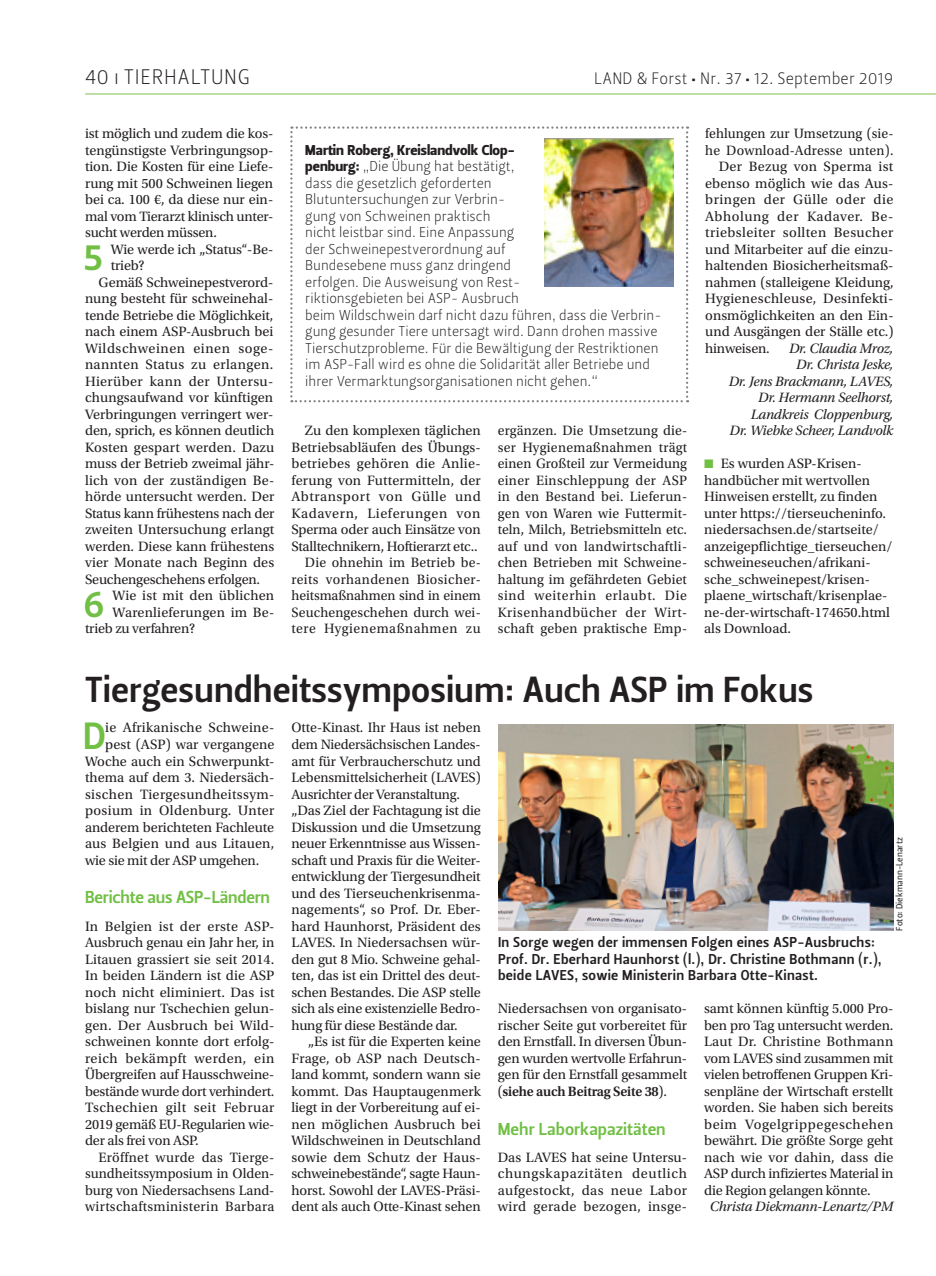
<style>
.page{position:relative;width:936px;height:1276px;background:#fff}
.page>*{position:absolute;margin:0;border:0;box-sizing:border-box;transform-origin:0 0}
.Aufzaehlung_Zahl{font:37.8px "Leitura Sans Grot 3";color:#71bf44}
.Initial_1{font:37.8px "Leitura Sans Grot 3";color:#71bf44}
.Ueberschrift_2{font:36px "Leitura Sans Grot 3";color:#231f20}
.t1{font:21px "Leitura Sans Grot 1";letter-spacing:.035em;color:#231f20}
.Zwischenueberschrift{font:17.25px "Leitura Sans Grot 3";color:#71bf44}
.t2{font:16.5px "Leitura Sans Grot 1";letter-spacing:.01em;color:#231f20}
.Text{font:14.25px/16.5px "Utopia Std";color:#231f20;text-align:justify}
.Text_ohne_Einzug{font:14.25px/16.5px "Utopia Std";letter-spacing:-.015em;color:#231f20;text-align:justify}
.Text-2{font:14.25px/16.5px "Leitura Sans Grot 1";color:#231f20}
.Bildunterschrift_1{font:14.25px/16.5px "Leitura Sans Grot 3";letter-spacing:.02em;color:#231f20}
.Initial_1-2{font:14.25px "Utopia Std";letter-spacing:.005em;color:#231f20}
.Autor_1{font:italic 14.25px "Utopia Std";letter-spacing:-.015em;color:#231f20}
.Text-3{font:italic 14.25px/16.5px "Utopia Std";letter-spacing:-.015em;color:#231f20;text-align:right}
.Initial_1-3{font:14.25px "Utopia Std";letter-spacing:.025em;color:#231f20}
.Aufzaehlung_Zahl-2{font:14.25px/16.5px "Utopia Std";letter-spacing:-.005em;color:#231f20}
.Aufzaehlung_Zahl-3{font:14.25px "Utopia Std";letter-spacing:.015em;color:#231f20}
.Initial_1-4{font:14.25px "Utopia Std";letter-spacing:-.015em;color:#231f20}
.Fotonachweis{font:9px "Leitura Sans Grot 2";color:#231f20}
.s1{font-family:"Leitura Sans Grot 4"}
.s2{color:#71bf44}
.s3{font-weight:600}
</style>
<div class="page">
<hr style="left:85px;top:93px;width:850px;height:2px;background:#aad489">
<img style="left:498px;top:725px;width:395px;height:205px">
<svg style="left:290px;top:126px;width:398px;height:276px"></svg>
<img style="left:544px;top:138px;width:129px;height:149px">
<h3 class="t1" style="left:85px;top:62px;width:166px">40 ı TIERHALTUNG</h3>
<p class="t2" style="left:594px;top:67px;width:300px">LAND &amp; Forst • Nr. 37 • 12. September 2019</p>
<p class="Text" style="left:85px;top:126px;width:190px">ist möglich und zudem die kos&shy;tengünstigste Verbringungsop&shy;tion. Die Kosten für eine Liefe&shy;rung mit 500 Schweinen liegen bei ca. 100 €, da diese nur ein&shy;mal vom Tierarzt klinisch unter&shy;sucht werden müssen.</p>
<p class="Aufzaehlung_Zahl" style="left:83px;top:232px;width:22px">5</p>
<p class="Aufzaehlung_Zahl-2" style="left:111px;top:241px;width:164px">Wie werde ich „Status“-Be&shy;trieb?</p>
<p class="Text" style="left:85px;top:274px;width:191px;text-indent:14px">Gemäß Schweinepestverord&shy;nung besteht für schweinehal&shy;tende Betriebe die Möglichkeit, nach einem ASP-Ausbruch bei Wildschweinen einen soge&shy;nannten Status zu erlangen.<br>Hierüber kann der Untersu&shy;chungsaufwand vor künftigen Verbringungen verringert wer&shy;den, sprich, es können deutlich Kosten gespart werden. Dazu muss der Betrieb zweimal jähr&shy;lich von der zuständigen Be&shy;hörde untersucht werden. Der Status kann frühestens nach der zweiten Untersuchung erlangt werden. Diese kann frühestens vier Monate nach Beginn des Seuchengeschehens erfolgen.</p>
<p class="Aufzaehlung_Zahl" style="left:83px;top:578px;width:23px">6</p>
<p class="Aufzaehlung_Zahl-3" style="left:113px;top:588px;width:163px">Wie ist mit den üblichen</p>
<p class="Aufzaehlung_Zahl-3" style="left:113px;top:604px;width:163px">Warenlieferungen im Be-</p>
<p class="Aufzaehlung_Zahl-2" style="left:85px;top:621px;width:112px">trieb zu verfahren?</p>
<p class="Text-2" style="left:305px;top:142px;width:357px"><span class="s1">Martin Roberg, Kreislandvolk Clop-<br>penburg:</span> „Die Übung hat bestätigt,<br>dass die gesetzlich geforderten<br>Blutuntersuchungen zur Verbrin-<br>gung von Schweinen praktisch<br>nicht leistbar sind. Eine Anpassung<br>der Schweinepestverordnung auf<br>Bundesebene muss ganz dringend<br>erfolgen. Die Ausweisung von Rest-<br>riktionsgebieten bei ASP- Ausbruch<br>beim Wildschwein darf nicht dazu führen, dass die Verbrin&shy;gung gesunder Tiere untersagt wird. Dann drohen massive Tierschutzprobleme. Für die Bewältigung der Restriktionen im ASP-Fall wird es ohne die Solidarität aller Betriebe und ihrer Vermarktungsorganisationen nicht gehen.“</p>
<p class="Text" style="left:291px;top:423px;width:191px;text-indent:14px">Zu den komplexen täglichen Betriebsabläufen des Übungs&shy;betriebes gehören die Anlie&shy;ferung von Futtermitteln, der Abtransport von Gülle und Kadavern, Lieferungen von Sperma oder auch Einsätze von Stalltechnikern, Hoftierarzt etc..</p>
<p class="Text" style="left:291px;top:555px;width:191px;text-indent:14px">Die ohnehin im Betrieb be&shy;reits vorhandenen Biosicher&shy;heitsmaßnahmen sind in einem Seuchengeschehen durch wei&shy;tere Hygienemaßnahmen zu</p>
<p class="Text" style="left:497px;top:423px;width:191px">ergänzen. Die Umsetzung die&shy;ser Hygienemaßnahmen trägt einen Großteil zur Vermeidung einer Einschleppung der ASP in den Bestand bei. Lieferun&shy;gen von Waren wie Futtermit&shy;teln, Milch, Betriebsmitteln etc. auf und von landwirtschaftli&shy;chen Betrieben mit Schweine&shy;haltung im gefährdeten Gebiet sind weiterhin erlaubt. Die Krisenhandbücher der Wirt&shy;schaft geben praktische Emp-</p>
<p class="Text" style="left:705px;top:126px;width:190px">fehlungen zur Umsetzung (sie&shy;he Download-Adresse unten).</p>
<p class="Text" style="left:705px;top:159px;width:190px;text-indent:14px">Der Bezug von Sperma ist ebenso möglich wie das Aus&shy;bringen der Gülle oder die Abholung der Kadaver. Be&shy;triebsleiter sollten Besucher und Mitarbeiter auf die einzu&shy;haltenden Biosicherheitsmaß&shy;nahmen (stalleigene Kleidung, Hygieneschleuse, Desinfekti&shy;onsmöglichkeiten an den Ein&shy;und Ausgängen der Ställe etc.) hinweisen.</p>
<p class="Text-3" style="left:728px;top:340px;width:166px">Dr. Claudia Mroz,<br>Dr. Christa Jeske,<br>Dr. Jens Brackmann, LAVES,</p>
<p class="Autor_1" style="left:758px;top:390px;width:137px">Dr. Hermann Seelhorst,</p>
<p class="Autor_1" style="left:750px;top:406px;width:144px">Landkreis Cloppenburg,</p>
<p class="Autor_1" style="left:729px;top:423px;width:165px">Dr. Wiebke Scheer, Landvolk</p>
<p class="Text" style="left:704px;top:456px;width:190px;text-align:left"><span class="s2">◾</span> Es wurden ASP-Krisen&shy;handbücher mit wertvollen<br>Hinweisen erstellt, zu finden unter https://tierseucheninfo. niedersachsen.de/startseite/ anzeigepflichtige_tierseuchen/ schweineseuchen/afrikani&shy;sche_schweinepest/krisen&shy;plaene_wirtschaft/krisenplae&shy;ne-der-wirtschaft-174650.html als Download.</p>
<p class="Ueberschrift_2" style="left:85px;top:665px;width:730px">Tiergesundheitssymposium: Auch ASP im Fokus</p>
<p class="Initial_1" style="left:83px;top:710px;width:24px">D</p>
<p class="Initial_1-2" style="left:105px;top:720px;width:171px">ie Afrikanische Schweine-</p>
<p class="Text" style="left:291px;top:720px;width:191px">Otte-Kinast. Ihr Haus ist neben dem Niedersächsischen Landes&shy;amt für Verbraucherschutz und Lebensmittelsicherheit (LAVES)<br>Ausrichter der Veranstaltung.</p>
<p class="Text_ohne_Einzug" style="left:291px;top:802px;width:191px">„Das Ziel der Fachtagung ist die Diskussion und die Umsetzung neuer Erkenntnisse aus Wissen&shy;schaft und Praxis für die Weiter&shy;entwicklung der Tiergesundheit und des Tierseuchenkrisenma&shy;nagements“, so Prof. Dr. Eber&shy;hard Haunhorst, Präsident des LAVES. In Niedersachsen wür&shy;den gut 8 Mio. Schweine gehal&shy;ten, das ist ein Drittel des deut&shy;schen Bestandes. Die ASP stelle sich als eine existenzielle Bedro&shy;hung für diese Bestände dar.</p>
<p class="Text" style="left:291px;top:1033px;width:191px;text-indent:17px">„Es ist für die Experten keine Frage, ob ASP nach Deutsch&shy;land kommt, sondern wann sie kommt. Das Hauptaugenmerk liegt in der Vorbereitung auf ei&shy;nen möglichen Ausbruch bei Wildschweinen in Deutschland sowie dem Schutz der Haus&shy;schweinebestände“, sagte Haun&shy;horst. Sowohl der LAVES-Präsi&shy;dent als auch Otte-Kinast sehen</p>
<p class="Initial_1-2" style="left:105px;top:736px;width:171px">pest (ASP) war vergangene</p>
<p class="Initial_1-2" style="left:85px;top:753px;width:191px">Woche auch ein Schwerpunkt-</p>
<p class="Initial_1-2" style="left:85px;top:769px;width:191px">thema auf dem 3. Niedersäch-</p>
<p class="Initial_1-3" style="left:85px;top:786px;width:191px">sischen Tiergesundheitssym-</p>
<p class="Initial_1-3" style="left:85px;top:802px;width:191px">posium in Oldenburg. Unter</p>
<p class="Initial_1-2" style="left:85px;top:819px;width:191px">anderem berichteten Fachleute</p>
<p class="Initial_1-2" style="left:85px;top:835px;width:191px">aus Belgien und aus Litauen,</p>
<p class="Initial_1-4" style="left:85px;top:852px;width:176px">wie sie mit der ASP umgehen.</p>
<p class="Zwischenueberschrift" style="left:85px;top:886px;width:186px">Berichte aus ASP-Ländern</p>
<p class="Text_ohne_Einzug" style="left:85px;top:918px;width:191px">In Belgien ist der erste ASP-Ausbruch genau ein Jahr her, in Litauen grassiert sie seit 2014.<br>In beiden Ländern ist die ASP noch nicht eliminiert. Das ist bislang nur Tschechien gelun&shy;gen. Der Ausbruch bei Wild&shy;schweinen konnte dort erfolg&shy;reich bekämpft werden, ein Übergreifen auf Hausschweine&shy;bestände wurde dort verhindert.<br>Tschechien gilt seit Februar 2019 gemäß EU-Regularien wie&shy;der als frei von ASP.</p>
<p class="Text" style="left:85px;top:1149px;width:191px;text-indent:14px">Eröffnet wurde das Tierge&shy;sundheitssymposium in Olden&shy;burg von Niedersachsens Land&shy;wirtschaftsministerin Barbara</p>
<p class="Fotonachweis" style="left:893px;top:930px;width:95px;rotate:-90deg">Foto: Diekmann-Lenartz</p>
<p class="Bildunterschrift_1" style="left:498px;top:934px;width:385px">In Sorge wegen der immensen Folgen eines ASP-Ausbruchs:<br>Prof. Dr. Eberhard Haunhorst (l.), Dr. Christine Bothmann (r.), beide LAVES, sowie Ministerin Barbara Otte-Kinast.</p>
<p class="Text" style="left:497px;top:1000px;width:191px">Niedersachsen von organisato&shy;rischer Seite gut vorbereitet für den Ernstfall. In diversen Übun&shy;gen wurden wertvolle Erfahrun&shy;gen für den Ernstfall gesammelt (<span class="s3">siehe auch Beitrag Seite 38</span>).</p>
<p class="Zwischenueberschrift" style="left:497px;top:1117px;width:169px">Mehr Laborkapazitäten</p>
<p class="Text_ohne_Einzug" style="left:497px;top:1149px;width:191px">Das LAVES hat seine Untersu&shy;chungskapazitäten deutlich aufgestockt, das neue Labor wird gerade bezogen, insge-</p>
<p class="Text_ohne_Einzug" style="left:704px;top:1000px;width:191px">samt können künftig 5.000 Pro&shy;ben pro Tag untersucht werden.<br>Laut Dr. Christine Bothmann vom LAVES sind zusammen mit vielen betroffenen Gruppen Kri&shy;senpläne der Wirtschaft erstellt worden. Sie haben sich bereits beim Vogelgrippegeschehen bewährt. Die größte Sorge geht nach wie vor dahin, dass die ASP durch infiziertes Material in die Region gelangen könnte.</p>
<p class="Autor_1" style="left:709px;top:1198px;width:185px">Christa Diekmann-Lenartz/PM</p>
</div>
